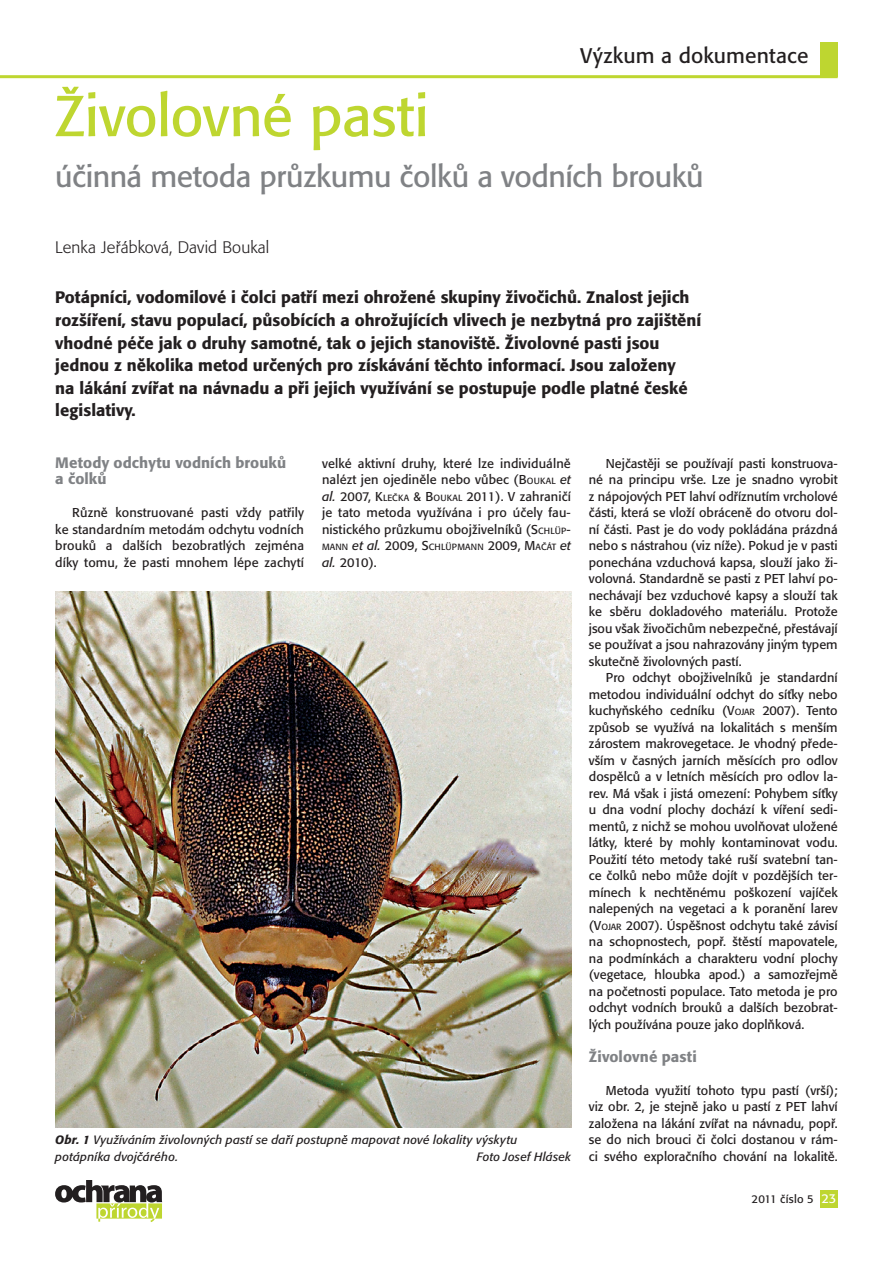
<style>
.page{position:relative;width:893px;height:1263px;background:#fff}
.page>*{position:absolute;margin:0;border:0;box-sizing:border-box;transform-origin:0 0}
.t1{font:57px "Formata CE";letter-spacing:-.01em;color:#bed630}
.t2{font:30px "Formata CE";letter-spacing:-.015em;color:#808285}
.t3{font:21px "Formata CE";letter-spacing:.005em;color:#231f20}
.t4{font:500 16.5px/22.5px "Formata CE";color:#231f20}
.t5{font:300 16.5px "Formata CE";letter-spacing:.005em;color:#231f20}
.t6{font:500 15px/16.5px "Formata CE";letter-spacing:.005em;color:#808285}
.t7{font:12.75px/16.5px "Formata CE";color:#231f20;text-align:justify}
.t8{font:italic 12px/16.5px "Formata CE";letter-spacing:.015em;color:#231f20}
.t9{font:11.25px "Formata CE";letter-spacing:.025em;color:#231f20}
.t10{font:8.85px "Formata CE";letter-spacing:.015em;color:#231f20}
.s1{font-style:inherit}
.s2{font-size:8.85px}
.s3{font-style:italic}
.s4{font-style:italic;font-size:12.75px}
.s5{font-size:12.75px}
.s6{font-weight:500}
.s7{font-size:12.75px;color:#fff}
</style>
<div class="page">
<div style="left:821px;top:43px;width:17px;height:34px;background:#bed630"></div>
<svg style="left:55px;top:1180px;width:107px;height:42px"></svg>
<div style="left:821px;top:1191px;width:17px;height:17px;background:#bed630"></div>
<hr style="left:0;top:75px;width:838px;height:3px;background:#bed630">
<img style="left:55px;top:591px;width:516px;height:537px">
<h3 class="t3" style="left:580px;top:43px;width:230px">Výzkum a dokumentace</h3>
<h1 class="t1" style="left:55px;top:84px;width:375px">Živolovné pasti</h1>
<h2 class="t2" style="left:55px;top:160px;width:650px">účinná metoda průzkumu čolků a vodních brouků</h2>
<p class="t5" style="left:55px;top:239px;width:216px">Lenka Jeřábková, David Boukal</p>
<p class="t4" style="left:55px;top:287px;width:647px">Potápníci, vodomilové i čolci patří mezi ohrožené skupiny živočichů. Znalost jejich rozšíření, stavu populací, působících a ohrožujících vlivech je nezbytná pro zajištění vhodné péče jak o druhy samotné, tak o jejich stanoviště. Živolovné pasti jsou jednou z několika metod určených pro získávání těchto informací. Jsou založeny<br>na lákání zvířat na návnadu a při jejich využívání se postupuje podle platné české legislativy.</p>
<p class="t6" style="left:55px;top:455px;width:232px">Metody odchytu vodních brouků a čolků</p>
<p class="t7" style="left:55px;top:505px;width:250px;text-indent:17px">Různě konstruované pasti vždy patřily ke standardním metodám odchytu vodních brouků a dalších bezobratlých zejména díky tomu, že pasti mnohem lépe zachytí</p>
<p class="t7" style="left:322px;top:455px;width:250px">velké aktivní druhy, které lze individuálně nalézt jen ojediněle nebo vůbec (<span class="s1">B</span><span class="s2">OUKAL</span> <span class="s3">et al.</span> 2007, <span class="s1">K</span><span class="s2">LEČKA</span> <span class="s1">&amp; B</span><span class="s2">OUKAL</span> 2011). V zahraničí je tato metoda využívána i pro účely fau&shy;nistického průzkumu obojživelníků (<span class="s1">S</span><span class="s2">CHLÜP</span><span class="s1">-</span></p>
<p class="t10" style="left:322px;top:542px;width:250px">MANN <span class="s4">et al.</span> <span class="s5">2009,</span> <span class="s5">S</span>CHLÜPMANN <span class="s5">2009,</span> <span class="s5">M</span>AČÁT <span class="s4">et</span></p>
<p class="t7" style="left:322px;top:554px;width:56px"><span class="s3">al.</span> 2010).</p>
<p class="t7" style="left:589px;top:455px;width:250px;text-indent:17px">Nejčastěji se používají pasti konstruova&shy;né na principu vrše. Lze je snadno vyrobit z nápojových PET lahví odříznutím vrcholové části, která se vloží obráceně do otvoru dol&shy;ní části. Past je do vody pokládána prázdná nebo s nástrahou (viz níže). Pokud je v pasti ponechána vzduchová kapsa, slouží jako ži&shy;volovná. Standardně se pasti z PET lahví po&shy;nechávají bez vzduchové kapsy a slouží tak ke sběru dokladového materiálu. Protože jsou však živočichům nebezpečné, přestávají se používat a jsou nahrazovány jiným typem skutečně živolovných pastí.</p>
<p class="t7" style="left:589px;top:670px;width:250px;text-indent:17px">Pro odchyt obojživelníků je standardní metodou individuální odchyt do síťky nebo kuchyňského cedníku (<span class="s1">V</span><span class="s2">OJAR</span> 2007). Tento způsob se využívá na lokalitách s menším zárostem makrovegetace. Je vhodný přede&shy;vším v časných jarních měsících pro odlov dospělců a v letních měsících pro odlov la&shy;rev. Má však i jistá omezení: Pohybem síťky u dna vodní plochy dochází k víření sedi&shy;mentů, z nichž se mohou uvolňovat uložené látky, které by mohly kontaminovat vodu.<br>Použití této metody také ruší svatební tan&shy;ce čolků nebo může dojít v pozdějších ter&shy;mínech k nechtěnému poškození vajíček nalepených na vegetaci a k poranění larev (<span class="s1">V</span><span class="s2">OJAR</span> 2007). Úspěšnost odchytu také závisí na schopnostech, popř. štěstí mapovatele, na podmínkách a charakteru vodní plochy (vegetace, hloubka apod.) a samozřejmě na početnosti populace. Tato metoda je pro odchyt vodních brouků a dalších bezobrat&shy;lých používána pouze jako doplňková.</p>
<p class="t6" style="left:589px;top:1049px;width:109px">Živolovné pasti</p>
<p class="t7" style="left:589px;top:1082px;width:250px;text-indent:17px">Metoda využití tohoto typu pastí (vrší); viz obr. 2, je stejně jako u pastí z PET lahví založena na lákání zvířat na návnadu, popř. se do nich brouci či čolci dostanou v rám&shy;ci svého exploračního chování na lokalitě.</p>
<p class="t8" style="left:55px;top:1132px;width:464px"><span class="s6">Obr. 1</span> Využíváním živolovných pastí se daří postupně mapovat nové lokality výskytu potápníka dvojčárého.</p>
<p class="t8" style="left:477px;top:1149px;width:96px">Foto Josef Hlásek</p>
<p class="t9" style="left:752px;top:1193px;width:86px">2011 číslo 5 <span class="s7">23</span></p>
</div>
